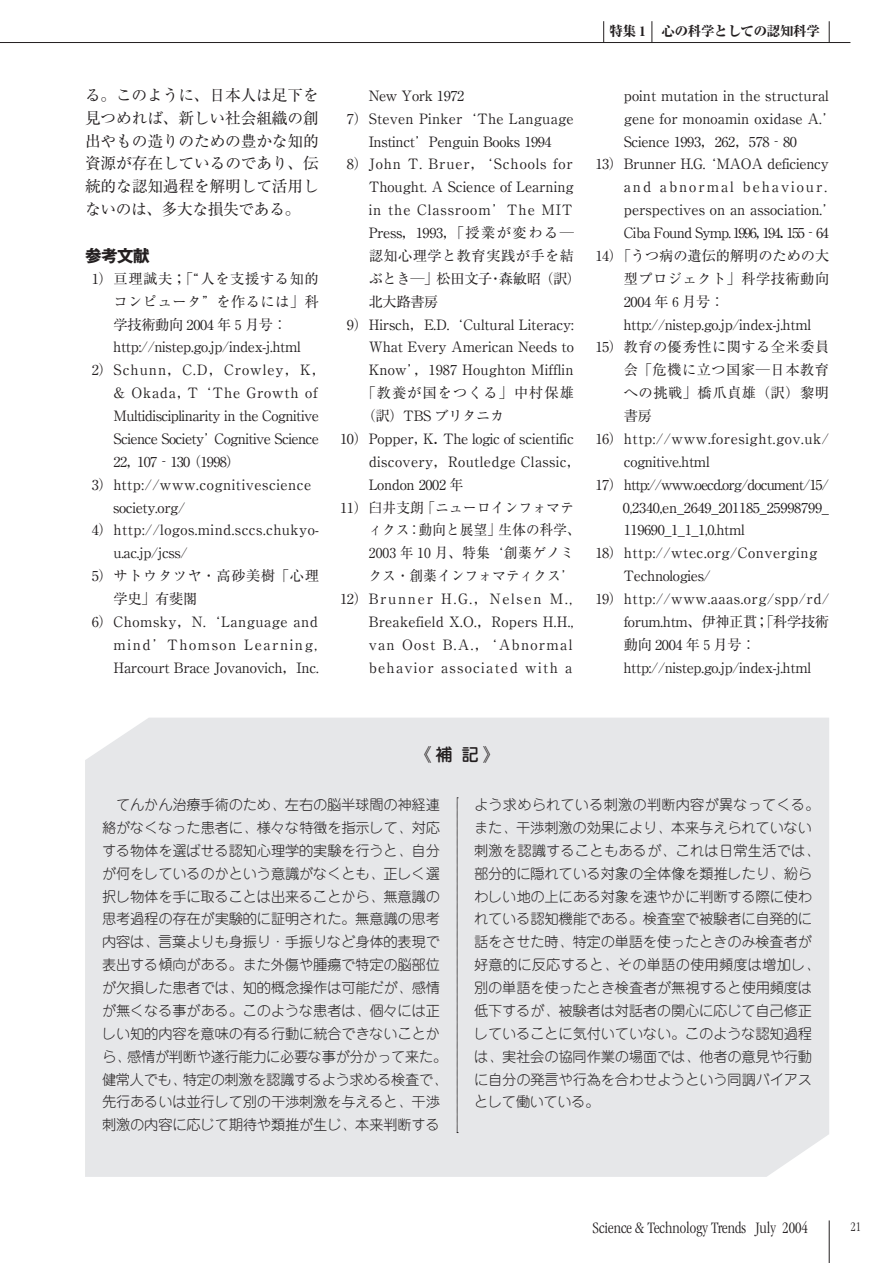
<style>
.page{position:relative;width:893px;height:1263px;background:#fff}
.page>*{position:absolute;margin:0;border:0;box-sizing:border-box;transform-origin:0 0}
.t1{font:500 17.25px "Jun 34";color:#231f20}
.t2{font:300 condensed 16.5px "Garamond";color:#231f20}
.t3{font:700 16.5px "Gothic MB101";color:#231f20}
.t4{font:15.75px/22.8px "Ryumin";letter-spacing:-.01em;color:#231f20;text-align:justify}
.t5{font:300 14.25px/22.8px "Jun 101";letter-spacing:-.01em;color:#231f20;text-align:center}
.t6{font:14.25px "Ryumin";color:#231f20}
.t7{font:14.25px "Ryumin";letter-spacing:-.025em;color:#231f20}
.t8{font:14.25px "Ryumin";letter-spacing:.035em;color:#231f20}
.t9{font:14.25px "Ryumin";letter-spacing:.03em;color:#231f20}
.t10{font:14.25px "Ryumin";letter-spacing:-.04em;color:#231f20}
.t11{font:14.25px "Ryumin";letter-spacing:-.065em;color:#231f20}
.t12{font:14.25px "Ryumin";letter-spacing:-.02em;color:#231f20}
.t13{font:14.25px "Ryumin";letter-spacing:.04em;color:#231f20}
.t14{font:14.25px "Ryumin";letter-spacing:.025em;color:#231f20}
.t15{font:14.25px "Ryumin";letter-spacing:.09em;color:#231f20}
.t16{font:14.25px "Ryumin";letter-spacing:.07em;color:#231f20}
.t17{font:14.25px "Ryumin";color:#231f20;scale:.95 1}
.t18{font:14.25px "Ryumin";letter-spacing:.06em;color:#231f20}
.t19{font:14.25px "Ryumin";letter-spacing:.12em;color:#231f20}
.t20{font:14.25px "Ryumin";letter-spacing:.11em;color:#231f20}
.t21{font:14.25px "Ryumin";letter-spacing:.065em;color:#231f20}
.t22{font:14.25px "Ryumin";letter-spacing:.14em;color:#231f20}
.t23{font:14.25px "Ryumin";letter-spacing:.055em;color:#231f20}
.t24{font:14.25px "Ryumin";letter-spacing:.045em;color:#231f20}
.t25{font:14.25px "Ryumin";letter-spacing:.04em;color:#231f20;scale:.95 1}
.t26{font:14.25px "Ryumin";letter-spacing:-.045em;color:#231f20}
.t27{font:800 13.5px "Ryumin";letter-spacing:-.025em;color:#231f20}
.t28{font:300 condensed 13.5px "Garamond";color:#231f20}
.s1{color:#fff}
</style>
<div class="page">
<hr style="left:829px;top:1220px;width:1px;height:43px;background:#231f20">
<hr style="left:0;top:42px;width:850px;height:1px;background:#231f20">
<svg style="left:829px;top:21px;width:1px;height:21px"></svg>
<svg style="left:603px;top:21px;width:1px;height:21px"></svg>
<svg style="left:652px;top:21px;width:1px;height:21px"></svg>
<div style="left:85px;top:718px;width:744px;height:459px;background:#e6e7e9"></div>
<svg style="left:457px;top:797px;width:1px;height:336px"></svg>
<p class="t4" style="left:85px;top:83px;width:235px">る。このように、日本人は足下を見つめれば、新しい社会組織の創出やもの造りのための豊かな知的資源が存在しているのであり、伝統的な認知過程を解明して活用しないのは、多大な損失である。</p>
<p class="t3" style="left:85px;top:244px;width:66px">参考文献</p>
<p class="t24" style="left:85px;top:270px;width:235px"><span class="s1">0</span>1） 亘理誠夫；「“人を支援する知的</p>
<p class="t9" style="left:114px;top:293px;width:207px">コンピュータ”を作るには」科</p>
<p class="t7" style="left:114px;top:316px;width:175px">学技術動向 2004 年５月号：</p>
<p class="t7" style="left:113px;top:339px;width:189px">http://nistep.go.jp/index-j.html</p>
<p class="t16" style="left:85px;top:362px;width:243px"><span class="s1">0</span>2） Schunn，C.D，Crowley，K，</p>
<p class="t23" style="left:114px;top:384px;width:205px">&amp; Okada，T ‘The Growth of</p>
<p class="t10" style="left:114px;top:407px;width:207px">Multidisciplinarity in the Cognitive</p>
<p class="t10" style="left:114px;top:430px;width:207px">Science Society’Cognitive Science</p>
<p class="t26" style="left:114px;top:453px;width:129px">22，107‐130 （1998）</p>
<p class="t8" style="left:85px;top:476px;width:228px"><span class="s1">0</span>3）http://www.cognitivescience</p>
<p class="t7" style="left:113px;top:499px;width:74px">society.org/</p>
<p class="t9" style="left:85px;top:522px;width:235px"><span class="s1">0</span>4） http://logos.mind.sccs.chukyo-</p>
<p class="t6" style="left:114px;top:545px;width:76px">u.ac.jp/jcss/</p>
<p class="t13" style="left:85px;top:567px;width:235px"><span class="s1">0</span>5） サトウタツヤ・高砂美樹「心理</p>
<p class="t6" style="left:114px;top:590px;width:85px">学史」有斐閣</p>
<p class="t8" style="left:85px;top:613px;width:234px"><span class="s1">0</span>6） Chomsky，N.‘Language and</p>
<p class="t20" style="left:114px;top:636px;width:205px">mind’Thomson Learning,</p>
<p class="t12" style="left:114px;top:659px;width:207px">Harcourt Brace Jovanovich，Inc.</p>
<p class="t7" style="left:369px;top:87px;width:97px">New York 1972</p>
<p class="t6" style="left:340px;top:110px;width:235px"><span class="s1">0</span>7） Steven Pinker‘The Language</p>
<p class="t7" style="left:369px;top:133px;width:185px">Instinct’Penguin Books 1994</p>
<p class="t18" style="left:340px;top:156px;width:234px"><span class="s1">0</span>8） John T. Bruer，‘Schools for</p>
<p class="t6" style="left:369px;top:179px;width:206px">Thought. A Science of Learning</p>
<p class="t21" style="left:369px;top:201px;width:206px">in the Classroom’The MIT</p>
<p class="t7" style="left:369px;top:224px;width:207px">Press，1993，「授業が変わる―</p>
<p class="t9" style="left:369px;top:247px;width:207px">認知心理学と教育実践が手を結</p>
<p class="t7" style="left:369px;top:270px;width:214px">ぶとき―」松田文子・森敏昭（訳）</p>
<p class="t6" style="left:369px;top:293px;width:71px">北大路書房</p>
<p class="t6" style="left:340px;top:316px;width:235px"><span class="s1">0</span>9） Hirsch，E.D.‘Cultural Literacy:</p>
<p class="t6" style="left:369px;top:339px;width:207px">What Every American Needs to</p>
<p class="t6" style="left:369px;top:362px;width:206px">Know’，1987 Houghton Mifflin</p>
<p class="t16" style="left:362px;top:384px;width:214px">「教養が国をつくる」中村保雄</p>
<p class="t7" style="left:362px;top:407px;width:144px">（訳）TBS ブリタニカ</p>
<p class="t6" style="left:340px;top:430px;width:235px">10） Popper，K．The logic of scientific</p>
<p class="t14" style="left:369px;top:453px;width:214px">discovery，Routledge Classic，</p>
<p class="t7" style="left:369px;top:476px;width:96px">London 2002 年</p>
<p class="t14" style="left:340px;top:499px;width:235px">11）臼井支朗「ニューロインフォマテ</p>
<p class="t17" style="left:369px;top:522px;width:225px">ィクス：動向と展望」生体の科学、</p>
<p class="t25" style="left:369px;top:545px;width:218px">2003 年 10 月、特集‘創薬ゲノミ</p>
<p class="t17" style="left:369px;top:567px;width:218px">クス・創薬インフォマティクス’</p>
<p class="t19" style="left:340px;top:590px;width:233px">12） Brunner H.G.，Nelsen M.,</p>
<p class="t6" style="left:369px;top:613px;width:206px">Breakefield X.O.，Ropers H.H.,</p>
<p class="t15" style="left:369px;top:636px;width:205px">van Oost B.A.，‘Abnormal</p>
<p class="t15" style="left:369px;top:659px;width:205px">behavior associated with a</p>
<p class="t27" style="left:609px;top:23px;width:38px">特集 1</p>
<p class="t27" style="left:661px;top:23px;width:160px">心の科学としての認知科学</p>
<p class="t6" style="left:624px;top:87px;width:207px">point mutation in the structural</p>
<p class="t6" style="left:624px;top:110px;width:214px">gene for monoamin oxidase A.’</p>
<p class="t7" style="left:624px;top:133px;width:175px">Science 1993，262，578‐80</p>
<p class="t12" style="left:595px;top:156px;width:235px">13） Brunner H.G. ‘MAOA deficiency</p>
<p class="t22" style="left:624px;top:179px;width:205px">and abnormal behaviour.</p>
<p class="t6" style="left:624px;top:201px;width:214px">perspectives on an association.’</p>
<p class="t11" style="left:624px;top:224px;width:207px">Ciba Found Symp. 1996，194．155‐64</p>
<p class="t6" style="left:595px;top:247px;width:235px">14） 「うつ病の遺伝的解明のための大</p>
<p class="t9" style="left:624px;top:270px;width:207px">型プロジェクト」科学技術動向</p>
<p class="t7" style="left:624px;top:293px;width:102px">2004 年６月号：</p>
<p class="t7" style="left:623px;top:316px;width:189px">http://nistep.go.jp/index-j.html</p>
<p class="t9" style="left:595px;top:339px;width:235px">15） 教育の優秀性に関する全米委員</p>
<p class="t8" style="left:624px;top:362px;width:207px">会「危機に立つ国家―日本教育</p>
<p class="t8" style="left:624px;top:384px;width:207px">への挑戦」橋爪貞雄（訳）黎明</p>
<p class="t6" style="left:624px;top:407px;width:30px">書房</p>
<p class="t13" style="left:595px;top:430px;width:235px">16） http://www.foresight.gov.uk/</p>
<p class="t7" style="left:624px;top:453px;width:87px">cognitive.html</p>
<p class="t11" style="left:595px;top:476px;width:235px">17） http://www.oecd.org/document/15/</p>
<p class="t6" style="left:623px;top:499px;width:208px">0,2340,en_2649_201185_25998799_</p>
<p class="t7" style="left:624px;top:522px;width:123px">119690_1_1_1,0.html</p>
<p class="t8" style="left:595px;top:545px;width:223px">18） http://wtec.org/Converging</p>
<p class="t7" style="left:623px;top:567px;width:89px">Technologies/</p>
<p class="t8" style="left:595px;top:590px;width:235px">19） http://www.aaas.org/spp/rd/</p>
<p class="t7" style="left:624px;top:613px;width:207px">forum.htm、伊神正貫；「科学技術</p>
<p class="t7" style="left:624px;top:636px;width:133px">動向 2004 年５月号：</p>
<p class="t7" style="left:623px;top:659px;width:189px">http://nistep.go.jp/index-j.html</p>
<p class="t1" style="left:414px;top:743px;width:88px">《補記》</p>
<p class="t5" style="left:102px;top:793px;width:347px">てんかん治療手術のため、左右の脳半球間の神経連<br>絡がなくなった患者に、様々な特徴を指示して、対応する物体を選ばせる認知心理学的実験を行うと、自分が何をしているのかという意識がなくとも、正しく選択し物体を手に取ることは出来ることから、無意識の思考過程の存在が実験的に証明された。無意識の思考内容は、言葉よりも身振り・手振りなど身体的表現で表出する傾向がある。また外傷や腫瘍で特定の脳部位が欠損した患者では、知的概念操作は可能だが、感情が無くなる事がある。このような患者は、個々には正しい知的内容を意味の有る行動に統合できないことから、感情が判断や遂行能力に必要な事が分かって来た。健常人でも、特定の刺激を認識するよう求める検査で、先行あるいは並行して別の干渉刺激を与えると、干渉刺激の内容に応じて期待や類推が生じ、本来判断する</p>
<p class="t5" style="left:474px;top:793px;width:347px;text-align:left">よう求められている刺激の判断内容が異なってくる。また、干渉刺激の効果により、本来与えられていない刺激を認識することもあるが、これは日常生活では、部分的に隠れている対象の全体像を類推したり、紛らわしい地の上にある対象を速やかに判断する際に使われている認知機能である。検査室で被験者に自発的に話をさせた時、特定の単語を使ったときのみ検査者が好意的に反応すると、その単語の使用頻度は増加し、別の単語を使ったとき検査者が無視すると使用頻度は低下するが、被験者は対話者の関心に応じて自己修正していることに気付いていない。このような認知過程は、実社会の協同作業の場面では、他者の意見や行動に自分の発言や行為を合わせようという同調バイアスとして働いている。</p>
<p class="t2" style="left:593px;top:1219px;width:217px">Science &amp; Technology Trends July 2004</p>
<p class="t28" style="left:850px;top:1219px;width:12px">21</p>
</div>
